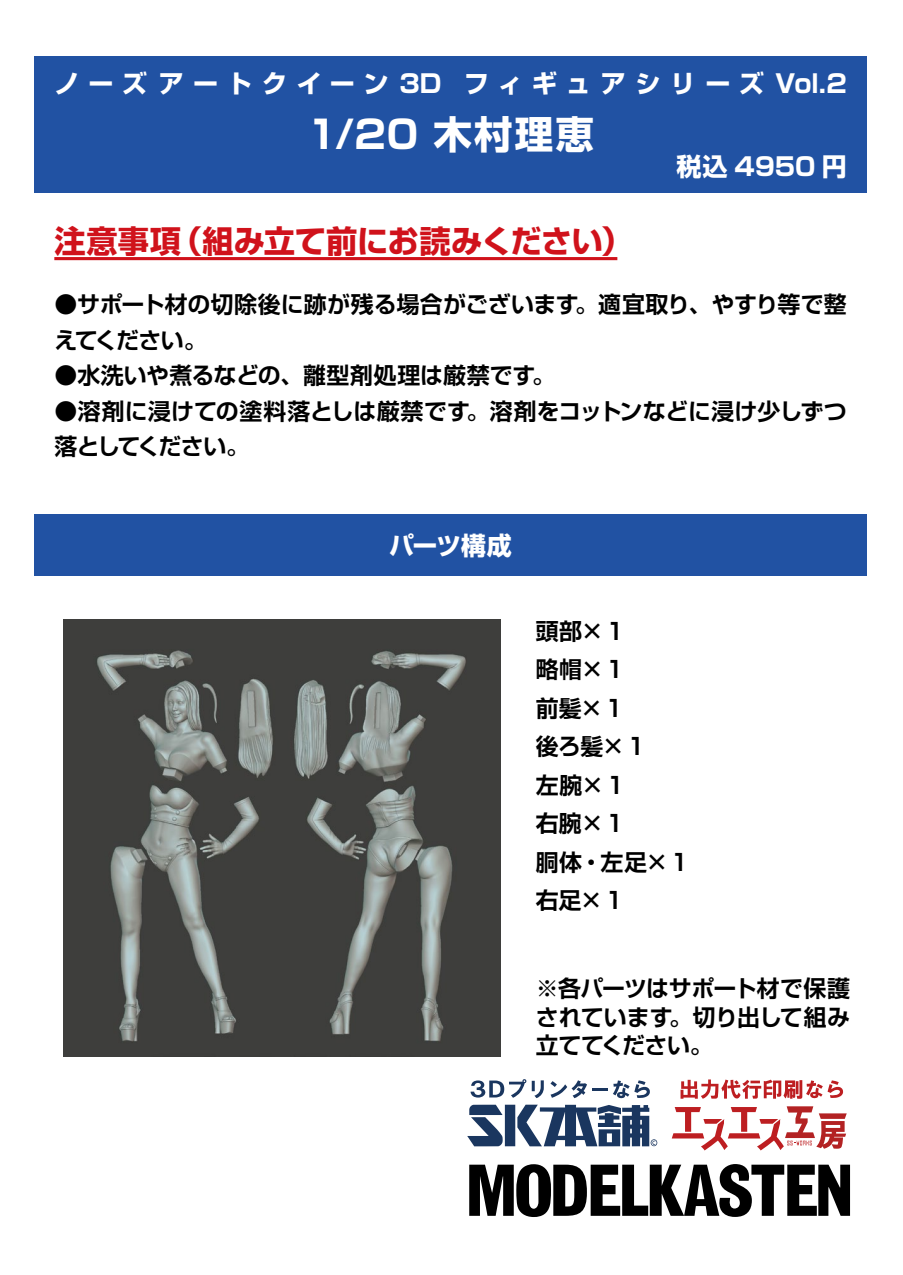
<style>
.page{position:relative;width:903px;height:1275px;background:#fff}
.page>*{position:absolute;margin:0;border:0;box-sizing:border-box;transform-origin:0 0}
.t1{font:700 38.5px "Shin Go Pro";letter-spacing:.05em;color:#fff}
.t2{font:700 31.32px "Shin Go Pro";letter-spacing:-.005em;color:#d0121b}
.t3{font:700 25.03px "Shin Go Pro";letter-spacing:.335em;color:#fff}
.t4{font:700 25.03px "Shin Go Pro";letter-spacing:.37em;color:#fff}
.t5{font:700 22.93px/35.4px "Shin Go Pro De";letter-spacing:-.005em;color:#000}
.t6{font:700 22.93px/38.5px "Shin Go Pro De";letter-spacing:.015em;color:#000}
.t7{font:700 22.93px/28.5px "Shin Go Pro De";letter-spacing:-.025em;color:#000;text-align:right}
</style>
<div class="page">
<div style="left:35px;top:56px;width:831px;height:136px;background:#2152a3"></div>
<hr style="left:54px;top:257px;width:563px;height:3px;background:#d0121b">
<div style="left:35px;top:514px;width:831px;height:62px;background:#2152a3"></div>
<img style="left:63px;top:620px;width:437px;height:437px">
<svg style="left:469px;top:1164px;width:381px;height:53px"></svg>
<svg style="left:467px;top:1105px;width:190px;height:41px"></svg>
<svg style="left:532px;top:1080px;width:12px;height:18px"></svg>
<svg style="left:550px;top:1080px;width:37px;height:18px"></svg>
<hr style="left:592px;top:1088px;width:16px;height:3px;background:#1a365f">
<svg style="left:613px;top:1080px;width:37px;height:18px"></svg>
<svg style="left:672px;top:1106px;width:175px;height:44px"></svg>
<svg style="left:680px;top:1079px;width:163px;height:20px"></svg>
<svg style="left:471px;top:1079px;width:55px;height:19px"></svg>
<p class="t3" style="left:54px;top:64px;width:94px">ノーズ</p>
<p class="t3" style="left:159px;top:64px;width:284px">アートクイーン 3D</p>
<p class="t4" style="left:464px;top:64px;width:384px">フィギュアシリーズ Vol.2</p>
<h1 class="t1" style="left:307px;top:104px;width:289px">1/20 木村理恵</h1>
<p class="t3" style="left:676px;top:146px;width:172px">税込 4950 円</p>
<h2 class="t2" style="left:54px;top:216px;width:128px">注意事項</h2>
<h2 class="t2" style="left:171px;top:216px;width:463px">（組み立て前にお読みください(</h2>
<p class="t5" style="left:54px;top:284px;width:526px">●サポート材の切除後に跡が残る場合がございます</p>
<p class="t5" style="left:54px;top:320px;width:154px">えてください。</p>
<p class="t5" style="left:532px;top:355px;width:24px">。</p>
<p class="t5" style="left:575px;top:284px;width:273px">。適宜取り、やすり等で整</p>
<p class="t5" style="left:466px;top:355px;width:382px;text-indent:-412px">●水洗いや煮るなどの、離型剤処理は厳禁です<br>。溶剤をコットンなどに浸け少しずつ</p>
<p class="t5" style="left:54px;top:391px;width:417px">●溶剤に浸けての塗料落としは厳禁です落としてください。</p>
<p class="t3" style="left:389px;top:525px;width:124px">パーツ構成</p>
<p class="t6" style="left:536px;top:609px;width:154px">頭部×1<br>略帽×1<br>前髪×1<br>後ろ髪×1<br>左腕×1<br>右腕×1<br>胴体・左足×1右足×1</p>
<p class="t7" style="left:536px;top:971px;width:316px">※各パーツはサポート材で保護。切り出して組み</p>
<p class="t5" style="left:536px;top:1000px;width:179px;line-height:28.5px">されています<br>立ててください。</p>
</div>
